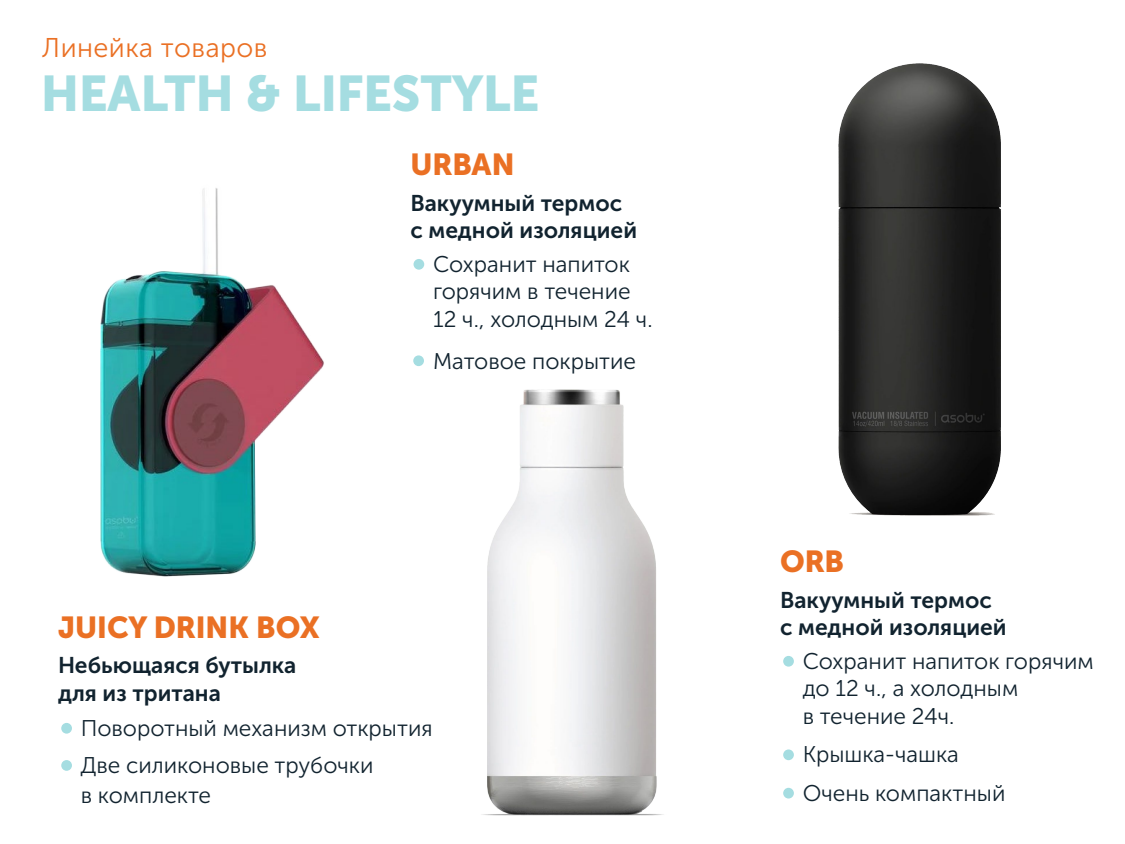
<style>
.page{position:relative;width:1125px;height:844px;background:#fff}
.page>*{position:absolute;margin:0;border:0;box-sizing:border-box;transform-origin:0 0}
.t1{font:49.8px "Museo Sans Cyrl 900";color:#a5dde1}
.t2{font:30.15px "Museo Sans Cyrl 900";color:#ea7024}
.t3{font:27.08px "Museo Sans Cyrl 300";letter-spacing:.015em;color:#ea7024}
.t4{font:22.73px/27.2px "Museo Sans Cyrl 300";color:#11232f}
.t5{font:22.73px/27.2px "Museo Sans Cyrl 700";color:#11232f}
</style>
<div class="page">
<img style="left:839px;top:64px;width:161px;height:451px">
<img style="left:482px;top:389px;width:182px;height:426px">
<img style="left:100px;top:188px;width:224px;height:388px">
<div style="left:783px;top:656px;width:11px;height:10px;background:#a5dde1;border-radius:50%"></div>
<div style="left:783px;top:749px;width:11px;height:11px;background:#a5dde1;border-radius:50%"></div>
<div style="left:783px;top:788px;width:11px;height:10px;background:#a5dde1;border-radius:50%"></div>
<div style="left:61px;top:723px;width:11px;height:10px;background:#a5dde1;border-radius:50%"></div>
<div style="left:61px;top:760px;width:11px;height:11px;background:#a5dde1;border-radius:50%"></div>
<div style="left:414px;top:259px;width:10px;height:11px;background:#a5dde1;border-radius:50%"></div>
<div style="left:413px;top:355px;width:11px;height:11px;background:#a5dde1;border-radius:50%"></div>
<p class="t3" style="left:42px;top:33px;width:227px">Линейка товаров</p>
<h1 class="t1" style="left:41px;top:65px;width:500px">HEALTH &amp; LIFESTYLE</h1>
<h2 class="t2" style="left:410px;top:147px;width:106px">URBAN</h2>
<p class="t5" style="left:410px;top:189px;width:228px">Вакуумный термос с медной изоляцией</p>
<p class="t4" style="left:433px;top:251px;width:221px">Сохранит напиток горячим в течение<br>12 ч., холодным 24 ч.</p>
<p class="t4" style="left:433px;top:347px;width:205px">Матовое покрытие</p>
<h2 class="t2" style="left:58px;top:610px;width:263px">JUICY DRINK BOX</h2>
<p class="t5" style="left:58px;top:652px;width:240px">Небьющаяся бутылка для из тритана</p>
<p class="t4" style="left:81px;top:710px;width:353px;line-height:37.3px">Поворотный механизм открытия<br>Две силиконовые трубочки</p>
<p class="t4" style="left:81px;top:782px;width:132px">в комплекте</p>
<h2 class="t2" style="left:780px;top:544px;width:66px">ORB</h2>
<p class="t5" style="left:780px;top:586px;width:228px">Вакуумный термос с медной изоляцией</p>
<p class="t4" style="left:803px;top:648px;width:293px">Сохранит напиток горячим до 12 ч., а холодным<br>в течение 24ч.</p>
<p class="t4" style="left:803px;top:735px;width:204px;line-height:38.6px">Крышка-чашка<br>Очень компактный</p>
</div>
